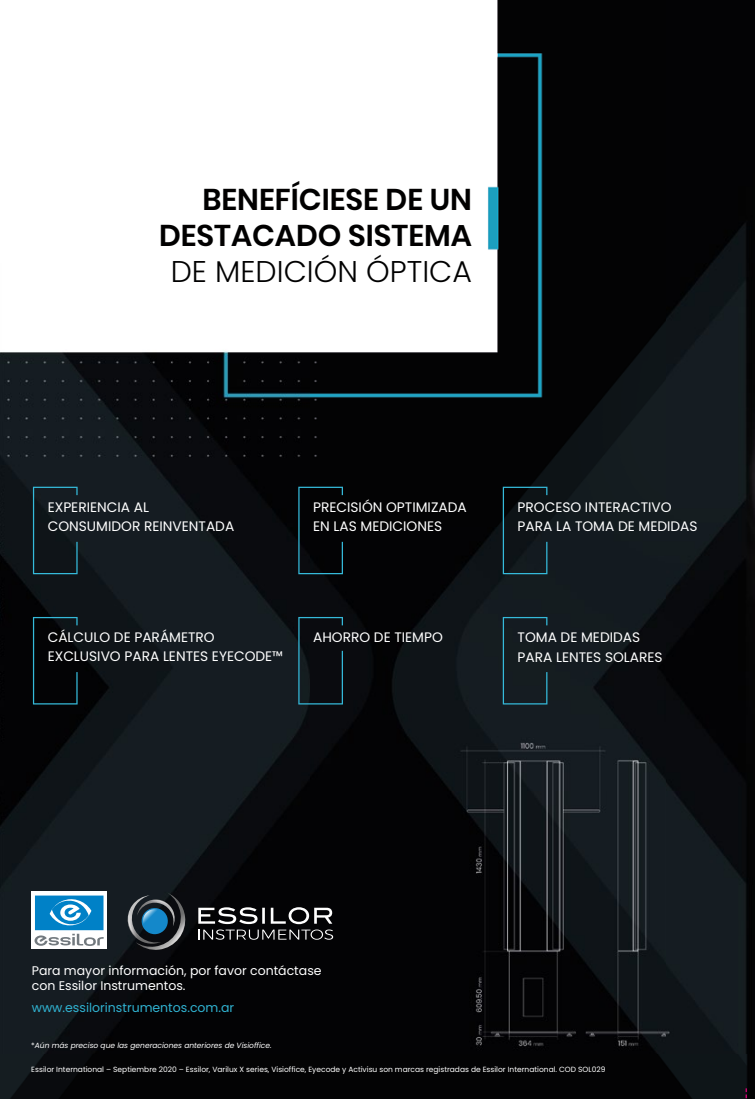
<style>
.page{position:relative;width:755px;height:1099px;background:#fff}
.page>*{position:absolute;margin:0;border:0;box-sizing:border-box;transform-origin:0 0}
.t1{font:600 30px/36px "Poppins";color:#010000;text-align:right}
.t2{font:300 30px "Poppins";color:#010000}
.t3{font:13.75px/19px "Poppins";color:#fff}
.t4{font:12.5px/15px "Poppins";color:#fff}
.t5{font:12.5px "Poppins";color:#30b3d2}
.t6{font:7.5px "Poppins";color:#fff}
.t7{font:italic 7.5px "Poppins";color:#fff}
.s1{font-style:normal}
</style>
<div class="page">
<img style="left:0;top:0;width:755px;height:1099px">
<svg style="left:33px;top:487px;width:45px;height:87px;background:#132127"></svg>
<svg style="left:33px;top:617px;width:45px;height:87px;background:#070f13"></svg>
<svg style="left:298px;top:487px;width:45px;height:87px;background:#060e12"></svg>
<svg style="left:298px;top:617px;width:45px;height:87px;background:#0e191f"></svg>
<svg style="left:502px;top:487px;width:45px;height:87px;background:#0f1c21"></svg>
<svg style="left:502px;top:617px;width:45px;height:87px;background:#16252b"></svg>
<div style="left:32px;top:891px;width:75px;height:57px;background:#fff"></div>
<svg style="left:35px;top:933px;width:69px;height:13px"></svg>
<div style="left:35px;top:895px;width:68px;height:35px;background:#0081c7"></div>
<svg style="left:50px;top:899px;width:41px;height:27px"></svg>
<svg style="left:124px;top:892px;width:63px;height:58px;background:#2c3e4b"></svg>
<svg style="left:198px;top:907px;width:135px;height:32px;background:#434345"></svg>
<h1 class="t1" style="left:159px;top:181px;width:314px">BENEFÍCIESE DE UN<br>DESTACADO SISTEMA</h1>
<h1 class="t2" style="left:171px;top:254px;width:303px">DE MEDICIÓN ÓPTICA</h1>
<p class="t3" style="left:48px;top:497px;width:188px">EXPERIENCIA AL<br>CONSUMIDOR REINVENTADA</p>
<p class="t3" style="left:313px;top:497px;width:155px">PRECISIÓN OPTIMIZADA<br>EN LAS MEDICIONES</p>
<p class="t3" style="left:517px;top:497px;width:181px">PROCESO INTERACTIVO<br>PARA LA TOMA DE MEDIDAS</p>
<p class="t3" style="left:48px;top:628px;width:237px">CÁLCULO DE PARÁMETRO<br>EXCLUSIVO PARA LENTES EYECODE™</p>
<p class="t3" style="left:313px;top:628px;width:131px">AHORRO DE TIEMPO</p>
<p class="t3" style="left:517px;top:627px;width:146px;line-height:20px">TOMA DE MEDIDAS<br>PARA LENTES SOLARES</p>
<p class="t4" style="left:32px;top:963px;width:291px">Para mayor información, por favor contáctase con Essilor Instrumentos.</p>
<p class="t5" style="left:32px;top:1000px;width:204px">www.essilorinstrumentos.com.ar</p>
<p class="t7" style="left:31px;top:1041px;width:242px"><span class="s1">*</span>Aún más preciso que las generaciones anteriores de Visioffice.</p>
<p class="t6" style="left:31px;top:1064px;width:575px">Essilor International – Septiembre 2020 – Essilor, Varilux X series, Visioffice, Eyecode y Activisu son marcas registradas de Essilor International. COD SOL029</p>
</div>
